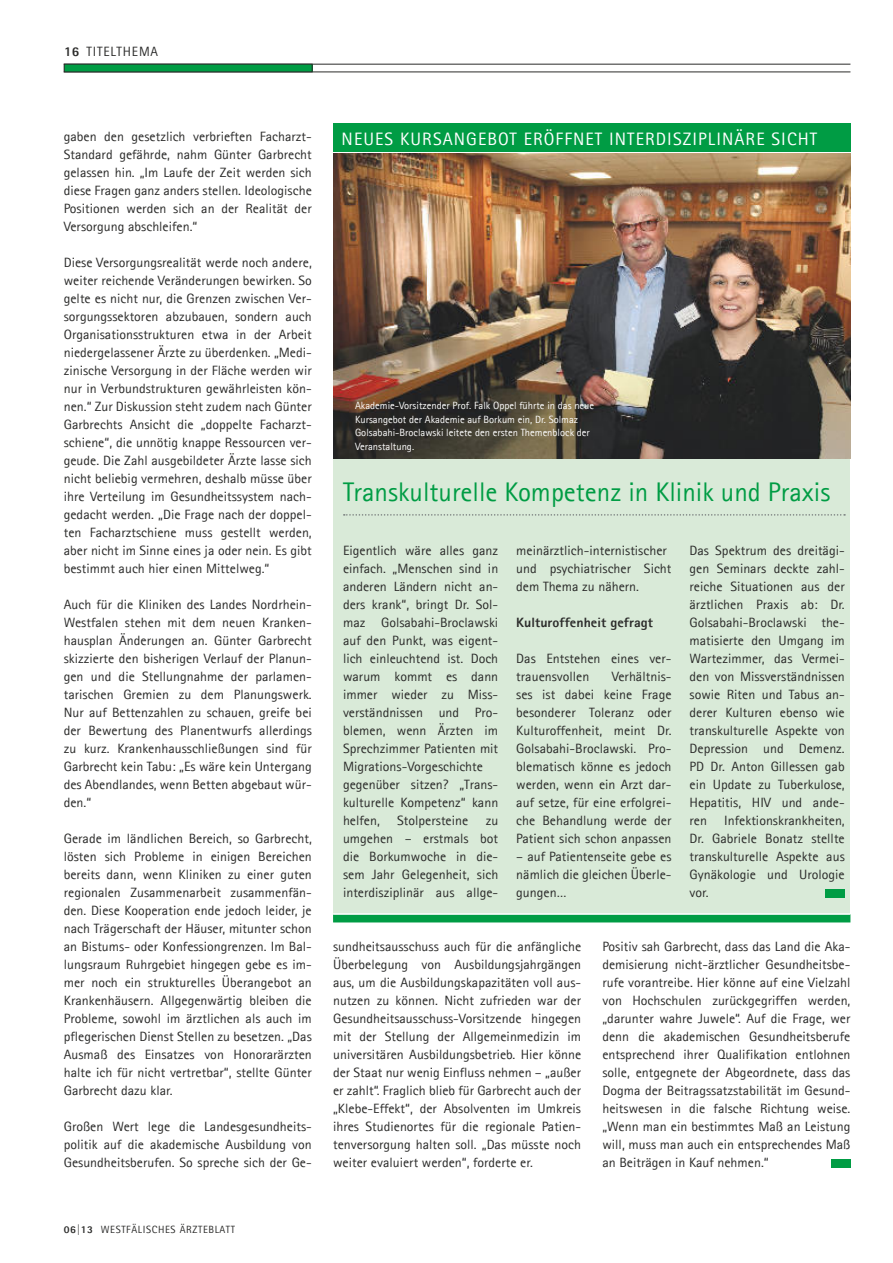
<style>
.page{position:relative;width:893px;height:1263px;background:#fff}
.page>*{position:absolute;margin:0;border:0;box-sizing:border-box;transform-origin:0 0}
.t1{font:27px "Agfa Rotis Sans Serif";color:#009c44}
.t2{font:18px "Agfa Rotis Sans Serif";letter-spacing:.06em;color:#fff}
.t3{font:13.5px/18px "Agfa Rotis Sans Serif";color:#2b2b2a;text-align:justify}
.t4{font:800 13.5px "Agfa Rotis Sans Serif";letter-spacing:.005em;color:#2b2b2a}
.t5{font:13.5px "Agfa Rotis Sans Serif";letter-spacing:.06em;color:#2b2b2a}
.t6{font:10.5px/13.5px "Agfa Rotis Sans Serif";color:#fff}
.t7{font:10.5px "Agfa Rotis Sans Serif";letter-spacing:.06em;color:#2b2b2a}
.s1{font-weight:800}
</style>
<div class="page">
<hr style="left:64px;top:64px;width:786px;height:1px;background:#2b2b2a">
<hr style="left:64px;top:72px;width:786px;height:1px;background:#2b2b2a">
<div style="left:64px;top:64px;width:248px;height:8px;background:#009c44"></div>
<div style="left:64px;top:64px;width:249px;height:8px;border:1px solid #2b2b2a"></div>
<div style="left:333px;top:458px;width:517px;height:461px;background:#d9ead8"></div>
<img style="left:333px;top:153px;width:517px;height:305px">
<div style="left:826px;top:889px;width:19px;height:8px;background:#009c44"></div>
<div style="left:333px;top:914px;width:517px;height:8px;background:#009c44"></div>
<hr style="left:333px;top:913px;width:517px;height:2px;background:#fff">
<div style="left:333px;top:123px;width:517px;height:29px;background:#009c44"></div>
<svg style="left:344px;top:514px;width:501px;height:2px"></svg>
<div style="left:831px;top:1159px;width:19px;height:8px;background:#009c44"></div>
<p class="t5" style="left:64px;top:44px;width:95px"><span class="s1">16</span> TITELTHEMA</p>
<p class="t3" style="left:64px;top:128px;width:250px">gaben den gesetzlich verbrieften Facharzt-Standard gefährde, nahm Günter Garbrecht gelassen hin. „Im Laufe der Zeit werden sich diese Fragen ganz anders stellen. Ideologische Positionen werden sich an der Realität der Versorgung abschleifen.“</p>
<p class="t3" style="left:64px;top:254px;width:250px">Diese Versorgungsrealität werde noch andere, weiter reichende Veränderungen bewirken. So gelte es nicht nur, die Grenzen zwischen Ver&shy;sorgungssektoren abzubauen, sondern auch Organisationsstrukturen etwa in der Arbeit niedergelassener Ärzte zu überdenken. „Medi&shy;zinische Versorgung in der Fläche werden wir nur in Verbundstrukturen gewährleisten kön&shy;nen.“ Zur Diskussion steht zudem nach Günter Garbrechts Ansicht die „doppelte Facharzt&shy;schiene“, die unnötig knappe Ressourcen ver&shy;geude. Die Zahl ausgebildeter Ärzte lasse sich nicht beliebig vermehren, deshalb müsse über ihre Verteilung im Gesundheitssystem nach&shy;gedacht werden. „Die Frage nach der doppel&shy;ten Facharztschiene muss gestellt werden, aber nicht im Sinne eines ja oder nein. Es gibt bestimmt auch hier einen Mittelweg.“</p>
<p class="t3" style="left:64px;top:596px;width:250px">Auch für die Kliniken des Landes Nordrhein-Westfalen stehen mit dem neuen Kranken&shy;hausplan Änderungen an. Günter Garbrecht skizzierte den bisherigen Verlauf der Planun&shy;gen und die Stellungnahme der parlamen&shy;tarischen Gremien zu dem Planungswerk.<br>Nur auf Bettenzahlen zu schauen, greife bei der Bewertung des Planentwurfs allerdings zu kurz. Krankenhausschließungen sind für Garbrecht kein Tabu: „Es wäre kein Untergang des Abendlandes, wenn Betten abgebaut wür&shy;den.“</p>
<p class="t3" style="left:64px;top:830px;width:250px">Gerade im ländlichen Bereich, so Garbrecht, lösten sich Probleme in einigen Bereichen bereits dann, wenn Kliniken zu einer guten regionalen Zusammenarbeit zusammenfän&shy;den. Diese Kooperation ende jedoch leider, je nach Trägerschaft der Häuser, mitunter schon an Bistums- oder Konfessiongrenzen. Im Bal&shy;lungsraum Ruhrgebiet hingegen gebe es im&shy;mer noch ein strukturelles Überangebot an Krankenhäusern. Allgegenwärtig bleiben die Probleme, sowohl im ärztlichen als auch im pflegerischen Dienst Stellen zu besetzen. „Das Ausmaß des Einsatzes von Honorarärzten halte ich für nicht vertretbar“, stellte Günter Garbrecht dazu klar.</p>
<p class="t3" style="left:64px;top:1117px;width:250px">Großen Wert lege die Landesgesundheits&shy;politik auf die akademische Ausbildung von Gesundheitsberufen. So spreche sich der Ge-</p>
<p class="t7" style="left:64px;top:1223px;width:173px"><span class="s1">06|13</span> WESTFÄLISCHES ÄRZTEBLATT</p>
<h2 class="t2" style="left:342px;top:128px;width:477px">NEUES KURSANGEBOT ERÖFFNET INTERDISZIPLINÄRE SICHT</h2>
<p class="t6" style="left:355px;top:399px;width:241px">Akademie-Vorsitzender Prof. Falk Oppel führte in das neue Kursangebot der Akademie auf Borkum ein, Dr. Solmaz Golsabahi-Broclawski leitete den ersten Themenblock der Veranstaltung.</p>
<h1 class="t1" style="left:343px;top:476px;width:489px">Transkulturelle Kompetenz in Klinik und Praxis</h1>
<p class="t3" style="left:343px;top:542px;width:157px;text-align:left">Eigentlich wäre alles ganz einfach. „Menschen sind in anderen Ländern nicht an&shy;ders krank“, bringt Dr. Sol&shy;maz Golsabahi-Broclawski auf den Punkt, was eigent&shy;lich einleuchtend ist. Doch warum kommt es dann immer wieder zu Miss&shy;verständnissen und Pro&shy;blemen, wenn Ärzten im<br>Sprechzimmer Patienten mit<br>Migrations-Vorgeschichte gegenüber sitzen? „Trans&shy;kulturelle Kompetenz“ kann helfen,</p>
<p class="t3" style="left:397px;top:812px;width:73px">Stolpersteine</p>
<p class="t3" style="left:343px;top:812px;width:157px;text-indent:143px">zu umgehen – erstmals bot die Borkumwoche in die&shy;sem Jahr Gelegenheit, sich interdisziplinär aus allge-</p>
<p class="t3" style="left:516px;top:542px;width:157px;text-align:left">meinärztlich-internistischer und psychiatrischer Sicht dem Thema zu nähern.</p>
<p class="t4" style="left:516px;top:614px;width:138px">Kulturoffenheit gefragt</p>
<p class="t3" style="left:516px;top:650px;width:157px">Das Entstehen eines ver&shy;trauensvollen</p>
<p class="t3" style="left:516px;top:668px;width:157px;text-indent:95px">Verhältnis&shy;ses ist dabei keine Frage besonderer Toleranz oder Kulturoffenheit, meint Dr.<br>Golsabahi-Broclawski. Pro&shy;blematisch könne es jedoch werden, wenn ein Arzt dar&shy;auf setze, für eine erfolgrei&shy;che Behandlung werde der Patient sich schon anpassen</p>
<p class="t3" style="left:516px;top:848px;width:157px">– auf Patientenseite gebe es nämlich die gleichen Überle&shy;gungen…</p>
<p class="t3" style="left:689px;top:542px;width:157px">Das Spektrum des dreitägi&shy;gen Seminars deckte zahl&shy;reiche Situationen aus der ärztlichen Praxis ab: Dr.<br>Golsabahi-Broclawski the&shy;matisierte den Umgang im Wartezimmer, das Vermei&shy;den von Missverständnissen sowie Riten und Tabus an&shy;derer Kulturen ebenso wie transkulturelle Aspekte von Depression und Demenz.<br>PD Dr. Anton Gillessen gab ein Update zu Tuberkulose, Hepatitis, HIV und ande&shy;ren</p>
<p class="t3" style="left:689px;top:811px;width:157px;text-indent:35px">Infektionskrankheiten, Dr. Gabriele Bonatz stellte transkulturelle Aspekte aus Gynäkologie und Urologie vor.</p>
<p class="t3" style="left:333px;top:938px;width:250px">sundheitsausschuss auch für die anfängliche Überbelegung von Ausbildungsjahrgängen aus, um die Ausbildungskapazitäten voll aus&shy;nutzen zu können. Nicht zufrieden war der Gesundheitsausschuss-Vorsitzende hingegen mit der Stellung der Allgemeinmedizin im universitären Ausbildungsbetrieb. Hier könne der Staat nur wenig Einfluss nehmen – „außer er zahlt“. Fraglich blieb für Garbrecht auch der „Klebe-Effekt“, der Absolventen im Umkreis ihres Studienortes für die regionale Patien&shy;tenversorgung halten soll. „Das müsste noch weiter evaluiert werden“, forderte er.</p>
<p class="t3" style="left:602px;top:938px;width:250px">Positiv sah Garbrecht, dass das Land die Aka&shy;demisierung nicht-ärztlicher Gesundheitsbe&shy;rufe vorantreibe. Hier könne auf eine Vielzahl von Hochschulen zurückgegriffen werden, „darunter wahre Juwele“. Auf die Frage, wer denn die akademischen Gesundheitsberufe entsprechend ihrer Qualifikation entlohnen solle, entgegnete der Abgeordnete, dass das Dogma der Beitragssatzstabilität im Gesund&shy;heitswesen in die falsche Richtung weise. „Wenn man ein bestimmtes Maß an Leistung will, muss man auch ein entsprechendes Maß an Beiträgen in Kauf nehmen.“</p>
</div>
